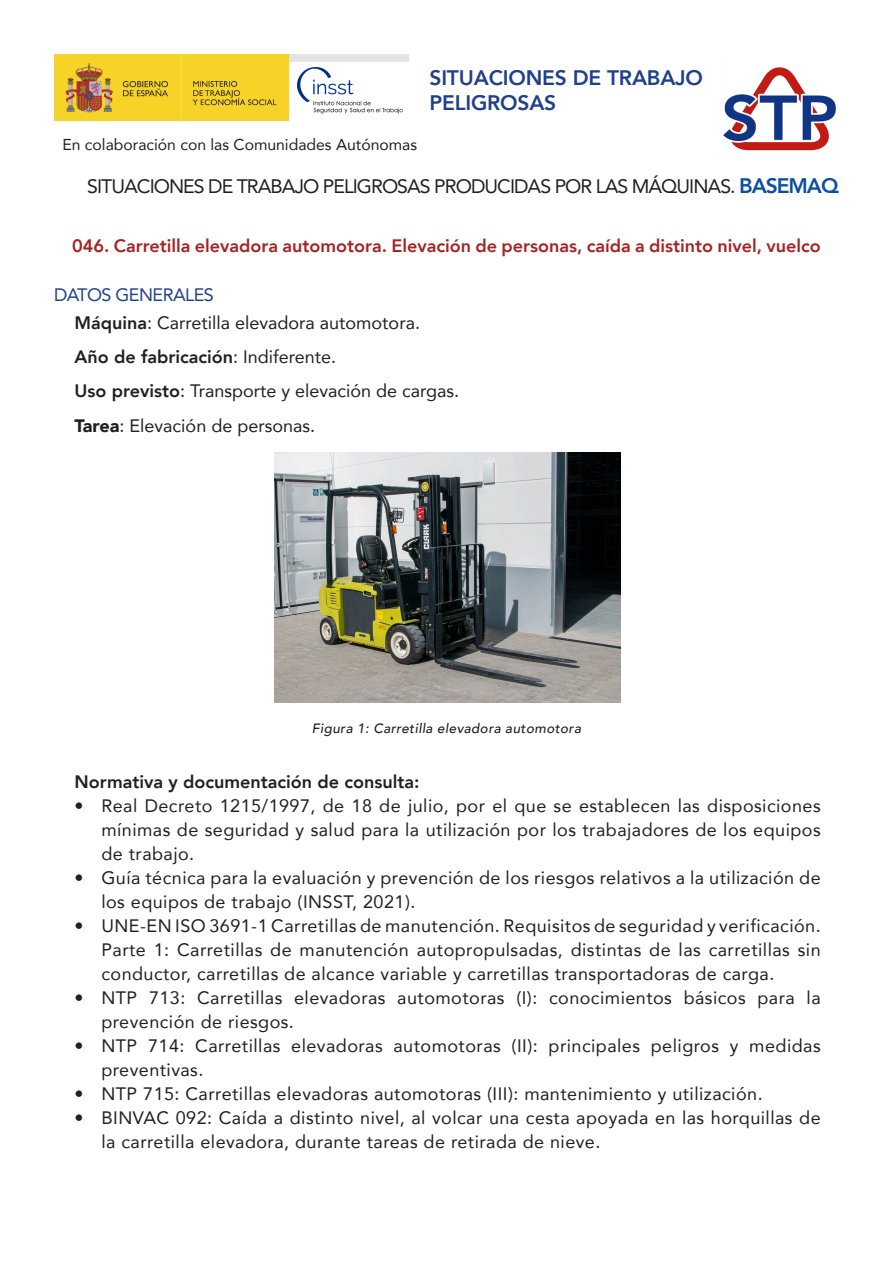
<style>
.page{position:relative;width:893px;height:1263px;background:#fff}
.page>*{position:absolute;margin:0;border:0;box-sizing:border-box;transform-origin:0 0}
.t1{font:800 21px/25.2px "Avenir";letter-spacing:-.01em;color:#20418a}
.t2{font:19.5px "Avenir";letter-spacing:-.05em;color:#231f20}
.t3{font:18px/24px "Avenir";letter-spacing:.025em;color:#231f20}
.t4{font:18px/34.2px "Avenir";color:#231f20}
.t5{font:800 18px "Avenir";color:#a42423}
.t6{font:800 18px "Avenir";color:#231f20}
.t7{font:15.75px "Avenir";color:#231f20}
.t8{font:italic 500 13.5px "Avenir";letter-spacing:.03em;color:#231f20}
.s1{font-weight:800;font-size:21px;color:#0a4fa2}
.s2{color:#20418a}
.s3{font-weight:800}
.s4{font-weight:900}
</style>
<div class="page">
<img style="left:54px;top:54px;width:355px;height:66px">
<img style="left:723px;top:67px;width:113px;height:84px">
<img style="left:275px;top:453px;width:345px;height:249px">
<p class="t7" style="left:63px;top:132px;width:356px">En colaboración con las Comunidades Autónomas</p>
<p class="t1" style="left:429px;top:65px;width:275px">SITUACIONES DE TRABAJO<br>PELIGROSAS</p>
<p class="t2" style="left:87px;top:170px;width:753px">SITUACIONES DE TRABAJO PELIGROSAS PRODUCIDAS POR LAS MÁQUINAS. <span class="s1">BASEMAQ</span></p>
<p class="t5" style="left:72px;top:232px;width:750px">046. Carretilla elevadora automotora. Elevación de personas, caída a distinto nivel, vuelco</p>
<p class="t4" style="left:74px;top:280px;width:347px;line-height:28px;text-indent:-20px"><span class="s2">DATOS GENERALES<br></span><span class="s3">Máquina</span>: Carretilla elevadora automotora.</p>
<p class="t4" style="left:74px;top:339px;width:386px"><span class="s3">Año de fabricación</span>: Indiferente.<br><span class="s3">Uso previsto</span>: Transporte y elevación de cargas.<br><span class="s4">Tarea</span>: Elevación de personas.</p>
<p class="t8" style="left:312px;top:720px;width:271px">Figura 1: Carretilla elevadora automotora</p>
<p class="t6" style="left:74px;top:767px;width:346px">Normativa y documentación de consulta:</p>
<p class="t3" style="left:101px;top:793px;width:721px;text-align:justify;text-indent:-27px">• Real Decreto 1215/1997, de 18 de julio, por el que se establecen las disposiciones mínimas de seguridad y salud para la utilización por los trabajadores de los equipos de trabajo.</p>
<p class="t3" style="left:101px;top:865px;width:721px;text-indent:-27px">• Guía técnica para la evaluación y prevención de los riesgos relativos a la utilización de los equipos de trabajo (INSST, 2021).</p>
<p class="t3" style="left:101px;top:913px;width:721px;text-align:justify;text-indent:-27px">• UNE-EN ISO 3691-1 Carretillas de manutención. Requisitos de seguridad y verificación.<br>Parte 1: Carretillas de manutención autopropulsadas, distintas de las carretillas sin conductor, carretillas de alcance variable y carretillas transportadoras de carga.</p>
<p class="t3" style="left:101px;top:985px;width:721px;text-indent:-27px">• NTP 713: Carretillas elevadoras automotoras (I): conocimientos básicos para la prevención de riesgos.</p>
<p class="t3" style="left:101px;top:1033px;width:721px;text-indent:-27px">• NTP 714: Carretillas elevadoras automotoras (II): principales peligros y medidas preventivas.</p>
<p class="t3" style="left:74px;top:1081px;width:690px">• NTP 715: Carretillas elevadoras automotoras (III): mantenimiento y utilización.</p>
<p class="t3" style="left:101px;top:1105px;width:721px;text-indent:-27px">• BINVAC 092: Caída a distinto nivel, al volcar una cesta apoyada en las horquillas de la carretilla elevadora, durante tareas de retirada de nieve.</p>
</div>
